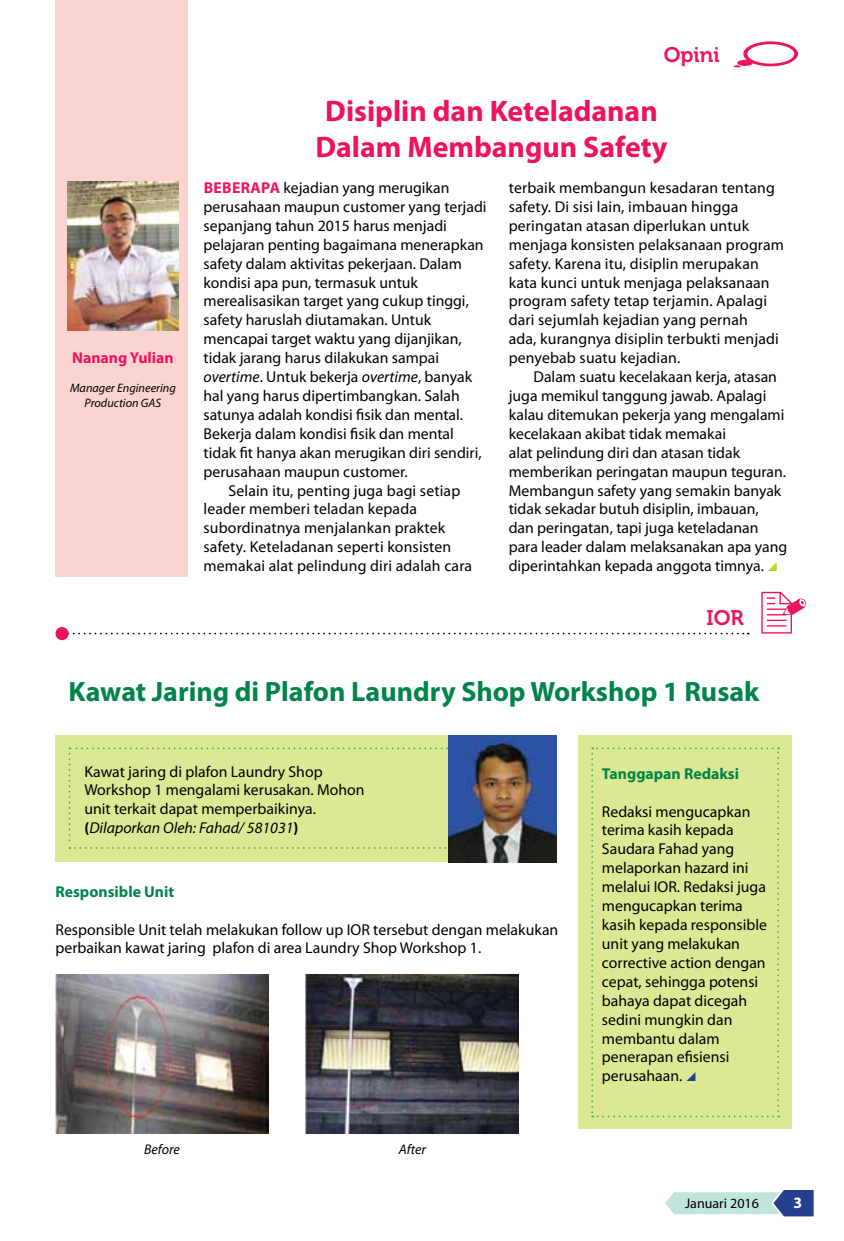
<style>
.page{position:relative;width:844px;height:1241px;background:#fff}
.page>*{position:absolute;margin:0;border:0;box-sizing:border-box;transform-origin:0 0}
.t1{font:700 29.75px/35.7px "Myriad Pro";color:#ed145b;text-align:center}
.t2{font:700 28px "Myriad Pro";color:#00844a}
.t3{font:21px "Museo 700";color:#ed145b}
.t4{font:15.75px/18.9px "Myriad Pro";color:#000}
.t5{font:700 15.75px "Myriad Pro";color:#00844a}
.t6{font:700 15.75px "Myriad Pro";color:#ed145b}
.t7{font:700 15.75px "Myriad Pro";color:#fff}
.t8{font:14px "Myriad Pro";color:#000}
.t9{font:italic 14px "Myriad Pro";color:#000}
.t10{font:italic 12.25px/14.7px "Myriad Pro";color:#000;text-align:center}
.s1{font-weight:700;color:#ed145b}
.s2{font-style:italic}
.s3{font-weight:700}
</style>
<div class="page">
<svg style="left:665px;top:1190px;width:148px;height:26px"></svg>
<div style="left:578px;top:735px;width:213px;height:394px;background:#dde895"></div>
<div style="left:55px;top:735px;width:501px;height:127px;background:#dde895"></div>
<div style="left:55px;top:0;width:133px;height:576px;background:#fbd4d2"></div>
<svg style="left:743px;top:41px;width:54px;height:25px"></svg>
<div style="left:747px;top:44px;width:47px;height:20px;background:#fff;border-radius:50%"></div>
<div style="left:737px;top:60px;width:15px;height:6px;background:#ed145b;border-radius:50%"></div>
<svg style="left:733px;top:65px;width:7px;height:2px"></svg>
<img style="left:67px;top:181px;width:112px;height:149px">
<svg style="left:69px;top:632px;width:679px;height:2px"></svg>
<div style="left:55px;top:627px;width:14px;height:13px;background:#ed145b;border-radius:50%"></div>
<svg style="left:69px;top:747px;width:379px;height:101px"></svg>
<img style="left:448px;top:735px;width:108px;height:127px">
<img style="left:55px;top:974px;width:213px;height:159px">
<img style="left:306px;top:974px;width:212px;height:159px">
<svg style="left:761px;top:591px;width:45px;height:42px"></svg>
<svg style="left:591px;top:747px;width:188px;height:370px"></svg>
<h3 class="t3" style="left:663px;top:43px;width:57px">Opini</h3>
<p class="t6" style="left:72px;top:347px;width:103px">Nanang Yulian</p>
<p class="t10" style="left:70px;top:380px;width:107px">Manager Engineering<br>Production GAS</p>
<h1 class="t1" style="left:315px;top:92px;width:353px">Disiplin dan Keteladanan<br>Dalam Membangun Safety</h1>
<p class="t4" style="left:204px;top:178px;width:247px"><span class="s1">Beberapa</span> kejadian yang merugikan</p>
<p class="t4" style="left:203px;top:197px;width:284px">perusahaan maupun customer yang terjadi</p>
<p class="t4" style="left:203px;top:216px;width:245px">sepanjang tahun 2015 harus menjadi</p>
<p class="t4" style="left:203px;top:235px;width:281px">pelajaran penting bagaimana menerapkan</p>
<p class="t4" style="left:203px;top:253px;width:260px">safety dalam aktivitas pekerjaan. Dalam</p>
<p class="t4" style="left:203px;top:272px;width:216px">kondisi apa pun, termasuk untuk</p>
<p class="t4" style="left:203px;top:291px;width:267px">merealisasikan target yang cukup tinggi,</p>
<p class="t4" style="left:203px;top:310px;width:229px">safety haruslah diutamakan. Untuk</p>
<p class="t4" style="left:203px;top:329px;width:260px">mencapai target waktu yang dijanjikan,</p>
<p class="t4" style="left:203px;top:348px;width:237px">tidak jarang harus dilakukan sampai</p>
<p class="t4" style="left:203px;top:367px;width:270px"><span class="s2">overtime</span>. Untuk bekerja <span class="s2">overtime</span>, banyak</p>
<p class="t4" style="left:203px;top:386px;width:258px">hal yang harus dipertimbangkan. Salah</p>
<p class="t4" style="left:203px;top:405px;width:261px">satunya adalah kondisi fisik dan mental.</p>
<p class="t4" style="left:203px;top:424px;width:252px">Bekerja dalam kondisi fisik dan mental</p>
<p class="t4" style="left:203px;top:442px;width:279px">tidak fit hanya akan merugikan diri sendiri,</p>
<p class="t4" style="left:203px;top:461px;width:205px">perusahaan maupun customer.</p>
<p class="t4" style="left:228px;top:480px;width:233px">Selain itu, penting juga bagi setiap</p>
<p class="t4" style="left:203px;top:499px;width:215px">leader memberi teladan kepada</p>
<p class="t4" style="left:203px;top:518px;width:243px">subordinatnya menjalankan praktek</p>
<p class="t4" style="left:203px;top:537px;width:249px">safety. Keteladanan seperti konsisten</p>
<p class="t4" style="left:203px;top:556px;width:270px">memakai alat pelindung diri adalah cara</p>
<p class="t4" style="left:508px;top:178px;width:277px">terbaik membangun kesadaran tentang safety. Di sisi lain, imbauan hingga peringatan atasan diperlukan untuk menjaga konsisten pelaksanaan program safety. Karena itu, disiplin merupakan kata kunci untuk menjaga pelaksanaan program safety tetap terjamin. Apalagi dari sejumlah kejadian yang pernah<br>ada, kurangnya disiplin terbukti menjadi penyebab suatu kejadian.</p>
<p class="t4" style="left:508px;top:367px;width:280px;text-indent:25px">Dalam suatu kecelakaan kerja, atasan juga memikul tanggung jawab. Apalagi kalau ditemukan pekerja yang mengalami kecelakaan akibat tidak memakai<br>alat pelindung diri dan atasan tidak memberikan peringatan maupun teguran.<br>Membangun safety yang semakin banyak tidak sekadar butuh disiplin, imbauan, dan peringatan, tapi juga keteladanan para leader dalam melaksanakan apa yang diperintahkan kepada anggota timnya.</p>
<h3 class="t3" style="left:706px;top:606px;width:39px">IOR</h3>
<h2 class="t2" style="left:69px;top:673px;width:692px">Kawat Jaring di Plafon Laundry Shop Workshop 1 Rusak</h2>
<p class="t4" style="left:84px;top:761px;width:282px">Kawat jaring di plafon Laundry Shop Workshop 1 mengalami kerusakan. Mohon unit terkait dapat memperbaikinya. <span class="s3">(</span><span class="s2">Dilaporkan Oleh: Fahad/ 581031</span><span class="s3">)</span></p>
<p class="t5" style="left:55px;top:881px;width:120px">Responsible Unit</p>
<p class="t4" style="left:55px;top:919px;width:504px">Responsible Unit telah melakukan follow up IOR tersebut dengan melakukan perbaikan kawat jaring plafon di area Laundry Shop Workshop 1.</p>
<p class="t9" style="left:144px;top:1140px;width:37px">Before</p>
<p class="t9" style="left:398px;top:1140px;width:29px">After</p>
<p class="t5" style="left:601px;top:763px;width:139px">Tanggapan Redaksi</p>
<p class="t4" style="left:601px;top:801px;width:166px">Redaksi mengucapkan terima kasih kepada<br>Saudara Fahad yang melaporkan hazard ini melalui IOR. Redaksi juga mengucapkan terima kasih kepada responsible unit yang melakukan corrective action dengan cepat, sehingga potensi bahaya dapat dicegah sedini mungkin dan membantu dalam penerapan efisiensi perusahaan.</p>
<p class="t8" style="left:685px;top:1194px;width:75px">Januari 2016</p>
<p class="t7" style="left:793px;top:1192px;width:10px">3</p>
</div>
